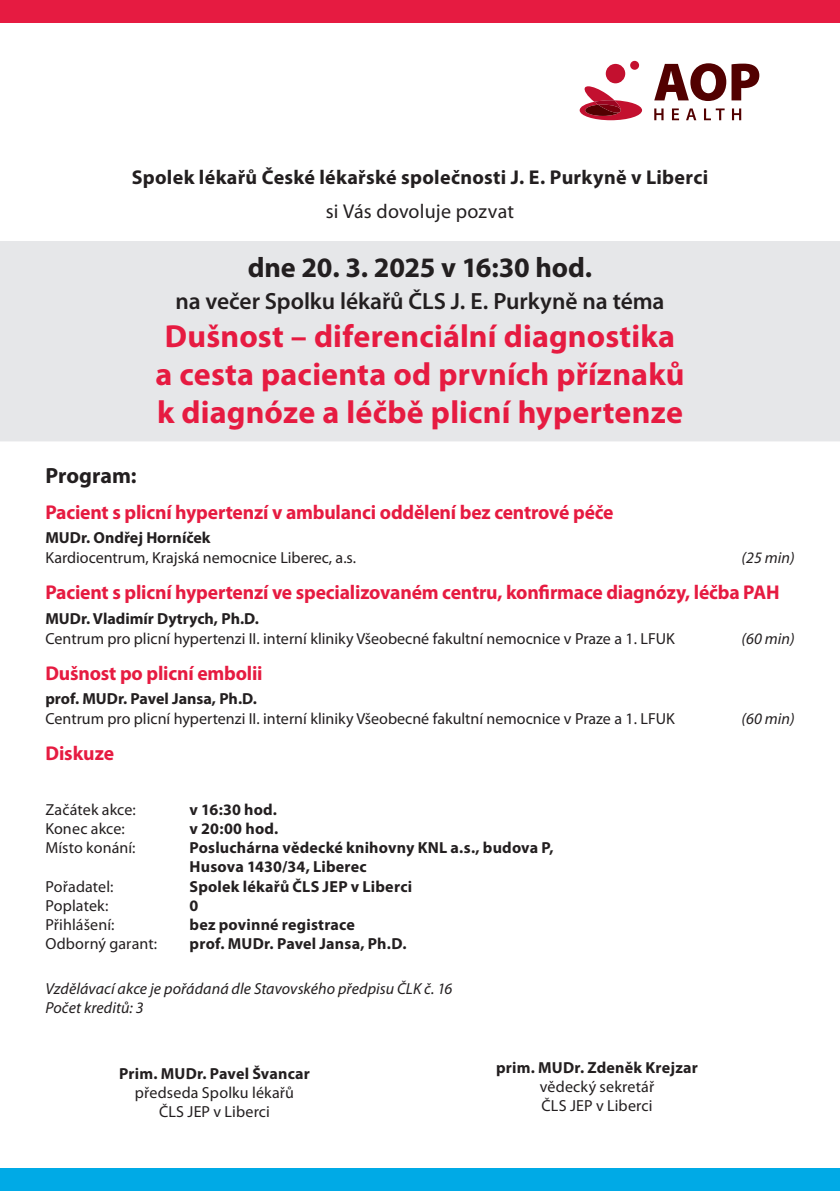
<style>
.page{position:relative;width:840px;height:1191px;background:#fff}
.page>*{position:absolute;margin:0;border:0;box-sizing:border-box;transform-origin:0 0}
.t1{font:700 32px/38px "Myriad Pro";letter-spacing:.005em;color:#e61b41}
.t2{font:700 28.2px "Myriad Pro";letter-spacing:-.01em;color:#231f20}
.t3{font:600 23.6px "Myriad Pro";letter-spacing:-.005em;color:#231f20}
.t4{font:700 22px "Myriad Pro";color:#231f20}
.t5{font:700 20px "Myriad Pro";letter-spacing:-.01em;color:#e61b41}
.t6{font:700 20px "Myriad Pro";letter-spacing:.015em;color:#231f20}
.t7{font:20px "Myriad Pro";letter-spacing:.005em;color:#231f20}
.t8{font:16px/19.2px "Myriad Pro";color:#231f20}
.t9{font:700 16px/19.2px "Myriad Pro";letter-spacing:.01em;color:#231f20}
.t10{font:italic 16px/19.2px "Myriad Pro";letter-spacing:.005em;color:#231f20}
</style>
<div class="page">
<div style="left:0;top:1168px;width:839px;height:23px;background:#00aae6"></div>
<div style="left:0;top:0;width:839px;height:23px;background:#e61b41"></div>
<div style="left:0;top:241px;width:839px;height:200px;background:#e6e7e9"></div>
<svg style="left:654px;top:63px;width:105px;height:38px"></svg>
<svg style="left:579px;top:86px;width:62px;height:34px"></svg>
<div style="left:605px;top:64px;width:20px;height:19px;background:#c3102f;border-radius:50%"></div>
<svg style="left:629px;top:61px;width:9px;height:9px"></svg>
<svg style="left:654px;top:108px;width:9px;height:12px"></svg>
<svg style="left:672px;top:108px;width:6px;height:12px"></svg>
<svg style="left:686px;top:108px;width:10px;height:12px"></svg>
<svg style="left:704px;top:108px;width:20px;height:12px"></svg>
<svg style="left:732px;top:108px;width:8px;height:12px"></svg>
<p class="t6" style="left:132px;top:164px;width:577px">Spolek lékařů České lékařské společnosti J. E. Purkyně v Liberci</p>
<p class="t7" style="left:326px;top:199px;width:189px">si Vás dovoluje pozvat</p>
<h2 class="t2" style="left:247px;top:249px;width:346px">dne 20. 3. 2025 v 16:30 hod.</h2>
<h3 class="t3" style="left:175px;top:288px;width:490px">na večer Spolku lékařů ČLS J. E. Purkyně na téma</h3>
<h1 class="t1" style="left:155px;top:316px;width:530px">Dušnost – diferenciální diagnostika a cesta pacienta od prvních příznaků k diagnóze a léčbě plicní hypertenze</h1>
<h3 class="t4" style="left:45px;top:462px;width:93px">Program:</h3>
<p class="t5" style="left:45px;top:499px;width:569px">Pacient s plicní hypertenzí v ambulanci oddělení bez centrové péče</p>
<p class="t9" style="left:45px;top:528px;width:167px">MUDr. Ondřej Horníček</p>
<p class="t8" style="left:45px;top:548px;width:312px">Kardiocentrum, Krajská nemocnice Liberec, a.s.</p>
<p class="t10" style="left:741px;top:548px;width:54px">(25 min)</p>
<p class="t5" style="left:45px;top:579px;width:735px">Pacient s plicní hypertenzí ve specializovaném centru, konfirmace diagnózy, léčba PAH</p>
<p class="t9" style="left:45px;top:608px;width:215px">MUDr. Vladimír Dytrych, Ph.D.</p>
<p class="t8" style="left:45px;top:628px;width:630px">Centrum pro plicní hypertenzi II. interní kliniky Všeobecné fakultní nemocnice v Praze a 1. LFUK</p>
<p class="t10" style="left:741px;top:628px;width:54px">(60 min)</p>
<p class="t5" style="left:45px;top:659px;width:219px">Dušnost po plicní embolii</p>
<p class="t9" style="left:45px;top:688px;width:213px">prof. MUDr. Pavel Jansa, Ph.D.</p>
<p class="t8" style="left:45px;top:708px;width:630px">Centrum pro plicní hypertenzi II. interní kliniky Všeobecné fakultní nemocnice v Praze a 1. LFUK</p>
<p class="t10" style="left:741px;top:708px;width:54px">(60 min)</p>
<p class="t5" style="left:45px;top:739px;width:70px">Diskuze</p>
<p class="t8" style="left:45px;top:799px;width:92px">Začátek akce:</p>
<p class="t9" style="left:189px;top:799px;width:89px">v 16:30 hod.</p>
<p class="t8" style="left:45px;top:818px;width:81px">Konec akce:</p>
<p class="t9" style="left:189px;top:818px;width:90px">v 20:00 hod.</p>
<p class="t8" style="left:45px;top:838px;width:91px">Místo konání:</p>
<p class="t9" style="left:189px;top:837px;width:365px">Posluchárna vědecké knihovny KNL a.s., budova P,<br>Husova 1430/34, Liberec</p>
<p class="t8" style="left:45px;top:876px;width:70px">Pořadatel:</p>
<p class="t9" style="left:189px;top:876px;width:224px">Spolek lékařů ČLS JEP v Liberci</p>
<p class="t8" style="left:45px;top:895px;width:65px">Poplatek:</p>
<p class="t9" style="left:189px;top:895px;width:10px">0</p>
<p class="t8" style="left:45px;top:914px;width:70px">Přihlášení:</p>
<p class="t9" style="left:189px;top:914px;width:167px">bez povinné registrace</p>
<p class="t8" style="left:45px;top:934px;width:113px">Odborný garant:</p>
<p class="t9" style="left:189px;top:933px;width:218px">prof. MUDr. Pavel Jansa, Ph.D.</p>
<p class="t10" style="left:45px;top:978px;width:408px">Vzdělávací akce je pořádaná dle Stavovského předpisu ČLK č. 16<br>Počet kreditů: 3</p>
<p class="t9" style="left:119px;top:1063px;width:192px">Prim. MUDr. Pavel Švancar</p>
<p class="t8" style="left:135px;top:1082px;width:160px;text-align:center">předseda Spolku lékařů<br>ČLS JEP v Liberci</p>
<p class="t9" style="left:496px;top:1057px;width:203px">prim. MUDr. Zdeněk Krejzar</p>
<p class="t8" style="left:539px;top:1076px;width:116px">vědecký sekretář<br>ČLS JEP v Liberci</p>
</div>
